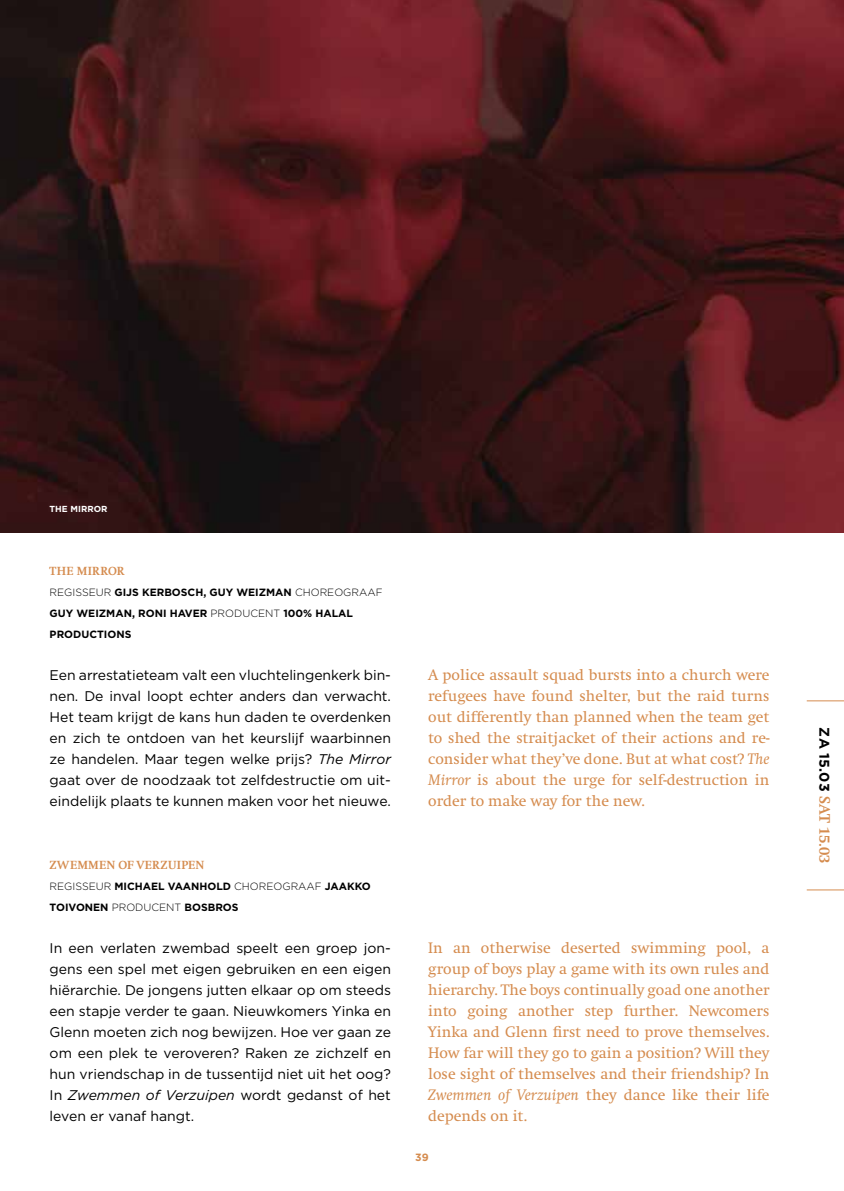
<style>
.page{position:relative;width:844px;height:1191px;background:#fff}
.page>*{position:absolute;margin:0;border:0;box-sizing:border-box;transform-origin:0 0}
.t1{font:15.75px/21px "Swift";color:#d58c4f;text-align:justify}
.t2{font:700 15.75px "Swift";color:#d58c4f}
.t3{font:14px/21px "Gotham";color:#000;text-align:justify}
.t4{font:700 12.25px "Swift";color:#d58c4f}
.t5{font:700 10.5px "Gotham";color:#000}
.t6{font:300 10.5px "Gotham";color:#000}
.t7{font:700 10.5px "Gotham";color:#d58c4f}
.t8{font:700 8.75px "Gotham";color:#fff}
.s1{font-weight:700}
.s2{font-style:italic}
.s3{font-family:"Gotham";font-size:14px;color:#000}
</style>
<div class="page">
<hr style="left:806px;top:700px;width:37px;height:1px;background:#d58c4f">
<hr style="left:806px;top:889px;width:37px;height:1px;background:#d58c4f">
<img style="left:0;top:0;width:843px;height:533px">
<p class="t8" style="left:50px;top:503px;width:59px">THE MIRROR</p>
<p class="t4" style="left:50px;top:564px;width:9px">THE</p>
<p class="t4" style="left:77px;top:564px;width:9px">MIRROR</p>
<p class="t6" style="left:50px;top:585px;width:72px">REGISSEUR <span class="s1">GIJS</span></p>
<p class="t5" style="left:142px;top:585px;width:9px">KERBOSCH</p>
<p class="t5" style="left:203px;top:585px;width:15px">, GUY</p>
<p class="t5" style="left:236px;top:585px;width:9px">WEIZMAN</p>
<p class="t6" style="left:295px;top:585px;width:89px">CHOREOGRAAF</p>
<p class="t5" style="left:50px;top:606px;width:9px">GUY</p>
<p class="t5" style="left:76px;top:606px;width:9px">WEIZMAN</p>
<p class="t5" style="left:132px;top:606px;width:14px">, RONI</p>
<p class="t5" style="left:170px;top:606px;width:9px">HAVER</p>
<p class="t6" style="left:210px;top:606px;width:9px">PRODUCENT</p>
<p class="t5" style="left:283px;top:606px;width:41px">100% HALAL</p>
<p class="t5" style="left:50px;top:627px;width:83px">PRODUCTIONS</p>
<p class="t3" style="left:50px;top:664px;width:343px">Een arrestatieteam valt een vluchtelingenkerk bin&shy;nen. De inval loopt echter anders dan verwacht.<br>Het team krijgt de kans hun daden te overdenken en zich te ontdoen van het keurslijf waarbinnen ze handelen. Maar tegen welke prijs? <span class="s2">The Mirror </span>gaat over de noodzaak tot zelfdestructie om uit&shy;eindelijk plaats te kunnen maken voor het nieuwe.</p>
<p class="t1" style="left:428px;top:664px;width:343px">A police assault squad bursts into a church were refugees have found shelter, but the raid turns out differently than planned when the team get to shed the straitjacket of their actions and re&shy;consider what they’ve done. But at what cost? <span class="s2">The Mirror</span> is about the urge for self-destruction in order to make way for the new.</p>
<p class="t4" style="left:50px;top:858px;width:11px">ZWEMMEN</p>
<p class="t4" style="left:118px;top:858px;width:27px">OF VERZUIPEN</p>
<p class="t6" style="left:50px;top:879px;width:73px">REGISSEUR <span class="s1">MICHAEL</span></p>
<p class="t5" style="left:168px;top:879px;width:9px">VAANHOLD</p>
<p class="t6" style="left:234px;top:879px;width:100px">CHOREOGRAAF <span class="s1">JAAKKO</span></p>
<p class="t5" style="left:50px;top:900px;width:9px">TOIVONEN</p>
<p class="t6" style="left:112px;top:900px;width:9px">PRODUCENT</p>
<p class="t5" style="left:184px;top:900px;width:32px">BOSBROS</p>
<p class="t3" style="left:50px;top:937px;width:343px">In een verlaten zwembad speelt een groep jon&shy;gens een spel met eigen gebruiken en een eigen hiërarchie. De jongens jutten elkaar op om steeds een stapje verder te gaan. Nieuwkomers Yinka en Glenn moeten zich nog bewijzen. Hoe ver gaan ze om een plek te veroveren? Raken ze zichzelf en hun vriendschap in de tussentijd niet uit het oog?<br>In <span class="s2">Zwemmen of Verzuipen</span> wordt gedanst of het leven er vanaf hangt.</p>
<p class="t1" style="left:428px;top:937px;width:343px">In an otherwise deserted swimming pool, a group of boys play a game with its own rules and hierarchy. The boys continually goad one another into going another step further. Newcomers Yinka and Glenn first need to prove themselves.<br>How far will they go to gain a position? Will they lose sight of themselves and their friendship? In <span class="s2">Zwemmen of Verzuipen</span> they dance like their life depends on it.</p>
<p class="t7" style="left:415px;top:1150px;width:15px">39</p>
<p class="t2" style="left:833px;top:727px;width:138px;rotate:90deg"><span class="s3">ZA 15.03</span> SAT 15.03</p>
</div>
